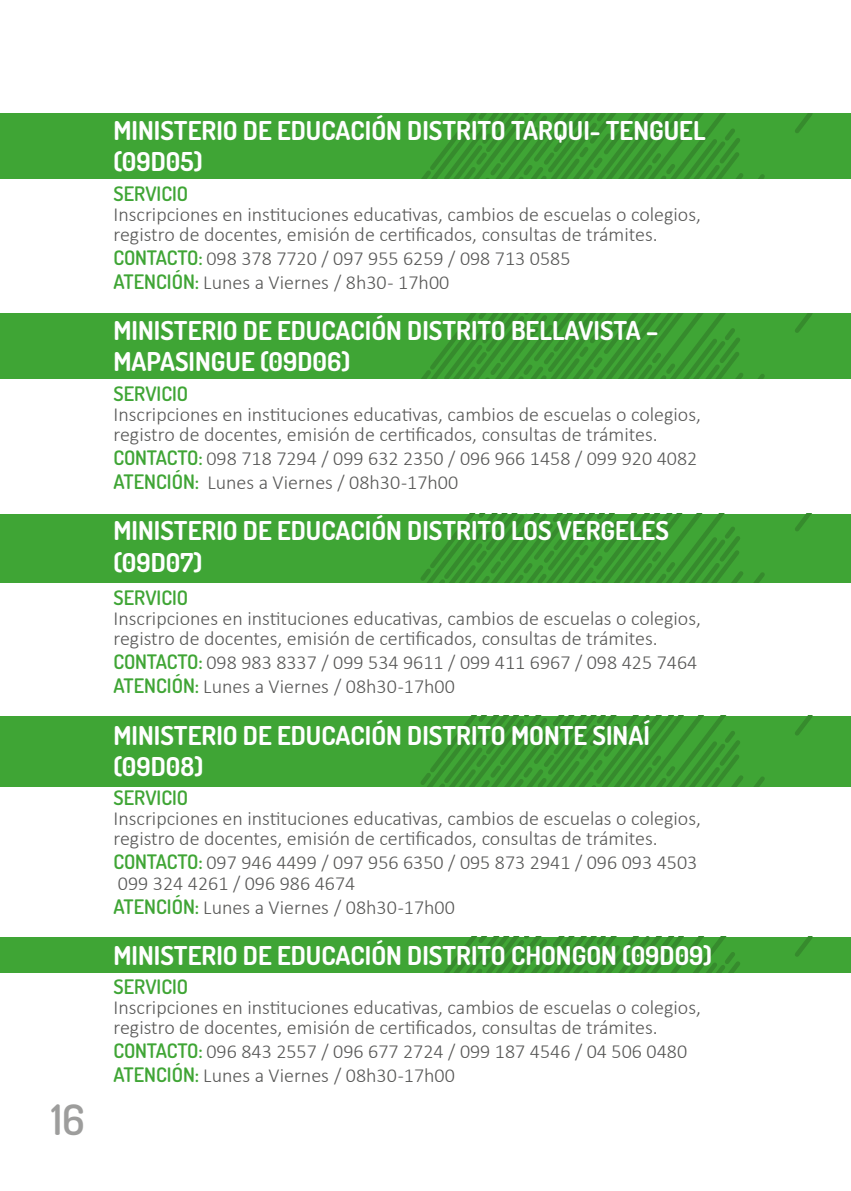
<style>
.page{position:relative;width:851px;height:1191px;background:#fff}
.page>*{position:absolute;margin:0;border:0;box-sizing:border-box;transform-origin:0 0}
.t1{font:600 42px "Dosis";color:#9d9d9c}
.t2{font:700 26px/31.2px "Dosis";color:#fff}
.t3{font:300 20px/20px "Calibri";color:#575756}
.t4{font:600 20px "Dosis";color:#3fa535}
.s1{font-family:"Dosis";font-weight:600;color:#3fa535}
</style>
<div class="page">
<div style="left:0;top:937px;width:850px;height:35px;background:#3fa535"></div>
<svg style="left:444px;top:937px;width:369px;height:35px"></svg>
<div style="left:0;top:113px;width:850px;height:66px;background:#3fa535"></div>
<svg style="left:421px;top:113px;width:392px;height:66px"></svg>
<div style="left:0;top:313px;width:850px;height:65px;background:#3fa535"></div>
<svg style="left:422px;top:313px;width:391px;height:65px"></svg>
<div style="left:0;top:514px;width:850px;height:68px;background:#3fa535"></div>
<svg style="left:420px;top:514px;width:391px;height:68px"></svg>
<div style="left:0;top:715px;width:850px;height:71px;background:#3fa535"></div>
<svg style="left:266px;top:715px;width:166px;height:71px"></svg>
<svg style="left:432px;top:715px;width:418px;height:71px"></svg>
<hr style="left:850px;top:113px;width:1px;height:66px;background:#3fa535">
<hr style="left:850px;top:313px;width:1px;height:65px;background:#3fa535">
<hr style="left:850px;top:514px;width:1px;height:68px;background:#3fa535">
<h1 class="t1" style="left:51px;top:1092px;width:35px">16</h1>
<h2 class="t2" style="left:113px;top:114px;width:593px">MINISTERIO DE EDUCACIÓN DISTRITO TARQUI- TENGUEL (09D05)</h2>
<p class="t4" style="left:113px;top:181px;width:76px">SERVICIO</p>
<p class="t3" style="left:113px;top:204px;width:589px">Inscripciones en instituciones educativas, cambios de escuelas o colegios, registro de docentes, emisión de certificados, consultas de trámites.</p>
<p class="t3" style="left:113px;top:246px;width:458px;line-height:24px"><span class="s1">CONTACTO:</span> 098 378 7720 / 097 955 6259 / 098 713 0585<br><span class="s1">ATENCIÓN:</span> Lunes a Viernes / 8h30 - 17h00</p>
<h2 class="t2" style="left:113px;top:314px;width:546px">MINISTERIO DE EDUCACIÓN DISTRITO BELLAVISTA –<br>MAPASINGUE (09D06)</h2>
<p class="t4" style="left:113px;top:381px;width:76px">SERVICIO</p>
<p class="t3" style="left:113px;top:404px;width:589px">Inscripciones en instituciones educativas, cambios de escuelas o colegios, registro de docentes, emisión de certificados, consultas de trámites.</p>
<p class="t3" style="left:113px;top:446px;width:585px;line-height:24px"><span class="s1">CONTACTO:</span> 098 718 7294 / 099 632 2350 / 096 966 1458 / 099 920 4082<br><span class="s1">ATENCIÓN:</span> Lunes a Viernes / 08h30 -17h00</p>
<h2 class="t2" style="left:113px;top:515px;width:557px">MINISTERIO DE EDUCACIÓN DISTRITO LOS VERGELES (09D07)</h2>
<p class="t4" style="left:113px;top:585px;width:76px">SERVICIO</p>
<p class="t3" style="left:113px;top:608px;width:589px">Inscripciones en instituciones educativas, cambios de escuelas o colegios, registro de docentes, emisión de certificados, consultas de trámites.</p>
<p class="t3" style="left:113px;top:650px;width:585px;line-height:24px"><span class="s1">CONTACTO:</span> 098 983 8337 / 099 534 9611 / 099 411 6967 / 098 425 7464<br><span class="s1">ATENCIÓN:</span> Lunes a Viernes / 08h30 -17h00</p>
<h2 class="t2" style="left:113px;top:719px;width:538px">MINISTERIO DE EDUCACIÓN DISTRITO MONTE SINAÍ (09D08)</h2>
<p class="t4" style="left:113px;top:785px;width:76px">SERVICIO</p>
<p class="t3" style="left:113px;top:808px;width:589px">Inscripciones en instituciones educativas, cambios de escuelas o colegios, registro de docentes, emisión de certificados, consultas de trámites.</p>
<p class="t3" style="left:113px;top:852px;width:585px"><span class="s1">CONTACTO:</span> 097 946 4499 / 097 956 6350 / 095 873 2941 / 096 093 4503<br>099 324 4261 / 096 986 4674</p>
<p class="t3" style="left:113px;top:896px;width:343px"><span class="s1">ATENCIÓN:</span> Lunes a Viernes / 08h30 -17h00</p>
<h2 class="t2" style="left:113px;top:939px;width:600px">MINISTERIO DE EDUCACIÓN DISTRITO CHONGON (09D09)</h2>
<p class="t4" style="left:113px;top:974px;width:76px">SERVICIO</p>
<p class="t3" style="left:113px;top:997px;width:589px">Inscripciones en instituciones educativas, cambios de escuelas o colegios, registro de docentes, emisión de certificados, consultas de trámites.</p>
<p class="t3" style="left:113px;top:1039px;width:575px;line-height:24px"><span class="s1">CONTACTO:</span> 096 843 2557 / 096 677 2724 / 099 187 4546 / 04 506 0480<br><span class="s1">ATENCIÓN:</span> Lunes a Viernes / 08h30 -17h00</p>
</div>
